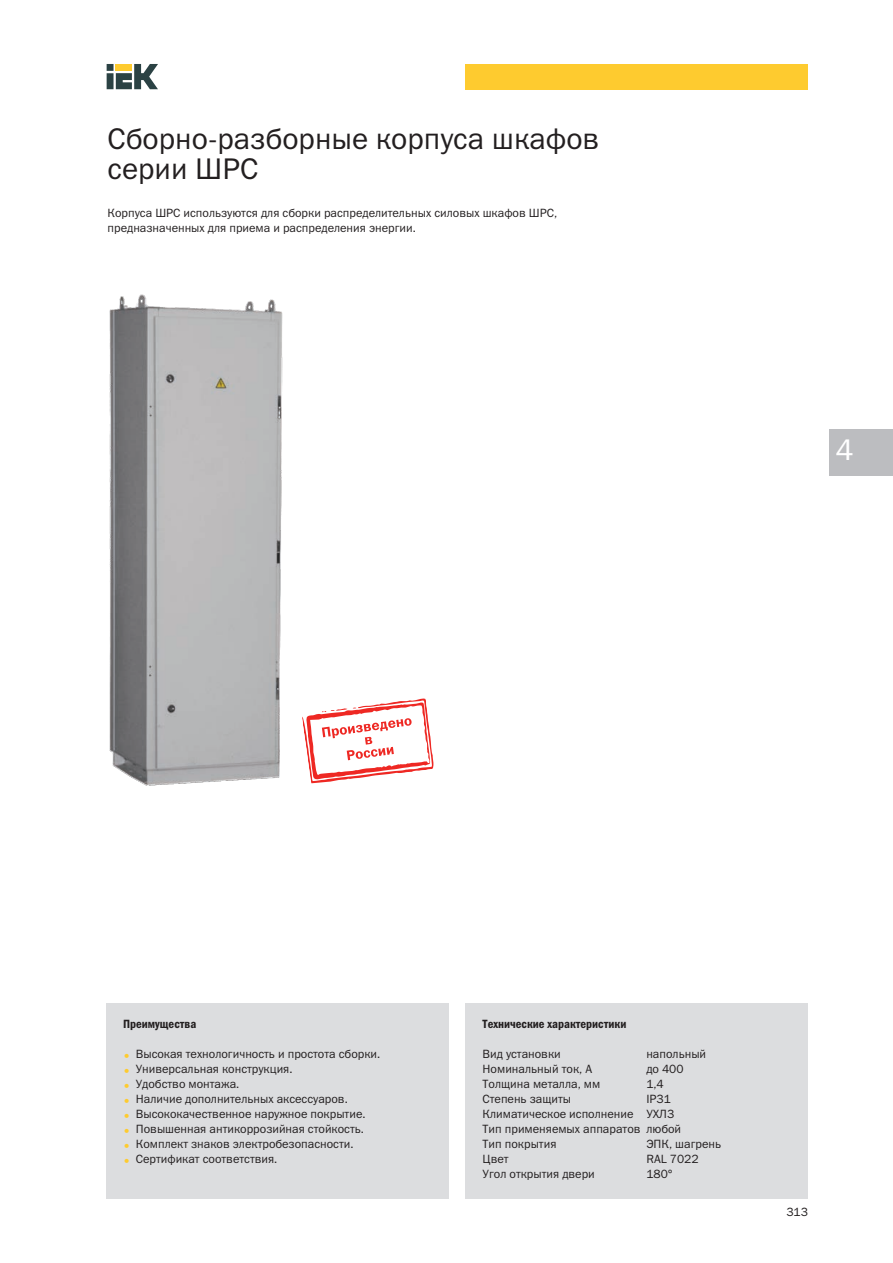
<style>
.page{position:relative;width:893px;height:1263px;background:#fff}
.page>*{position:absolute;margin:0;border:0;box-sizing:border-box;transform-origin:0 0}
.t1{font:30px/30px "Franklin Gothic Book C";color:#231f20}
.t2{font:30px "Franklin Gothic Book C";color:#fff}
.t3{font:12px/15px "Franklin Gothic Book C";color:#231f20}
.t4{font:12px "Franklin Gothic Demi Cond C";color:#231f20}
.s1{color:#fecb2f}
</style>
<div class="page">
<svg style="left:107px;top:64px;width:51px;height:25px"></svg>
<div style="left:466px;top:64px;width:342px;height:25px;background:#fecb2f"></div>
<div style="left:829px;top:429px;width:64px;height:46px;background:#bcbdc0"></div>
<img style="left:109px;top:294px;width:174px;height:492px">
<div style="left:106px;top:1003px;width:342px;height:196px;background:#dcdddf"></div>
<div style="left:466px;top:1003px;width:342px;height:196px;background:#dcdddf"></div>
<svg style="left:302px;top:698px;width:132px;height:86px"></svg>
<h1 class="t1" style="left:108px;top:127px;width:493px">Сборно-разборные корпуса шкафов серии ШРС</h1>
<p class="t3" style="left:108px;top:206px;width:451px">Корпуса ШРС используются для сборки распределительных силовых шкафов ШРС, предназначенных для приема и распределения энергии.</p>
<h1 class="t2" style="left:836px;top:439px;width:19px">4</h1>
<p class="t4" style="left:123px;top:1017px;width:75px">Преимущества</p>
<p class="t3" style="left:123px;top:1048px;width:259px"><span class="s1">•</span> Высокая технологичность и простота сборки.</p>
<p class="t3" style="left:123px;top:1063px;width:171px"><span class="s1">•</span> Универсальная конструкция.</p>
<p class="t3" style="left:123px;top:1078px;width:118px"><span class="s1">•</span> Удобство монтажа.</p>
<p class="t3" style="left:123px;top:1093px;width:226px"><span class="s1">•</span> Наличие дополнительных аксессуаров.</p>
<p class="t3" style="left:123px;top:1108px;width:244px"><span class="s1">•</span> Высококачественное наружное покрытие.</p>
<p class="t3" style="left:123px;top:1123px;width:242px"><span class="s1">•</span> Повышенная антикоррозийная стойкость.</p>
<p class="t3" style="left:123px;top:1138px;width:232px"><span class="s1">•</span> Комплект знаков электробезопасности.</p>
<p class="t3" style="left:123px;top:1153px;width:156px"><span class="s1">•</span> Сертификат соответствия.</p>
<p class="t4" style="left:483px;top:1017px;width:145px">Технические характеристики</p>
<p class="t3" style="left:483px;top:1048px;width:80px">Вид установки</p>
<p class="t3" style="left:646px;top:1048px;width:61px">напольный</p>
<p class="t3" style="left:483px;top:1063px;width:111px">Номинальный ток, А</p>
<p class="t3" style="left:646px;top:1063px;width:39px">до 400</p>
<p class="t3" style="left:483px;top:1078px;width:119px">Толщина металла, мм</p>
<p class="t3" style="left:646px;top:1078px;width:19px">1,4</p>
<p class="t3" style="left:483px;top:1093px;width:90px">Степень защиты</p>
<p class="t3" style="left:483px;top:1093px;width:200px;text-indent:164px">IP31<br>Климатическое исполнение УХЛ3<br>Тип применяемых аппаратов любой<br>Тип покрытия</p>
<p class="t3" style="left:646px;top:1138px;width:76px">ЭПК, шагрень</p>
<p class="t3" style="left:483px;top:1153px;width:27px">Цвет</p>
<p class="t3" style="left:646px;top:1153px;width:54px">RAL 7022</p>
<p class="t3" style="left:483px;top:1168px;width:114px">Угол открытия двери</p>
<p class="t3" style="left:646px;top:1168px;width:28px">180°</p>
<p class="t3" style="left:786px;top:1205px;width:23px">313</p>
</div>
